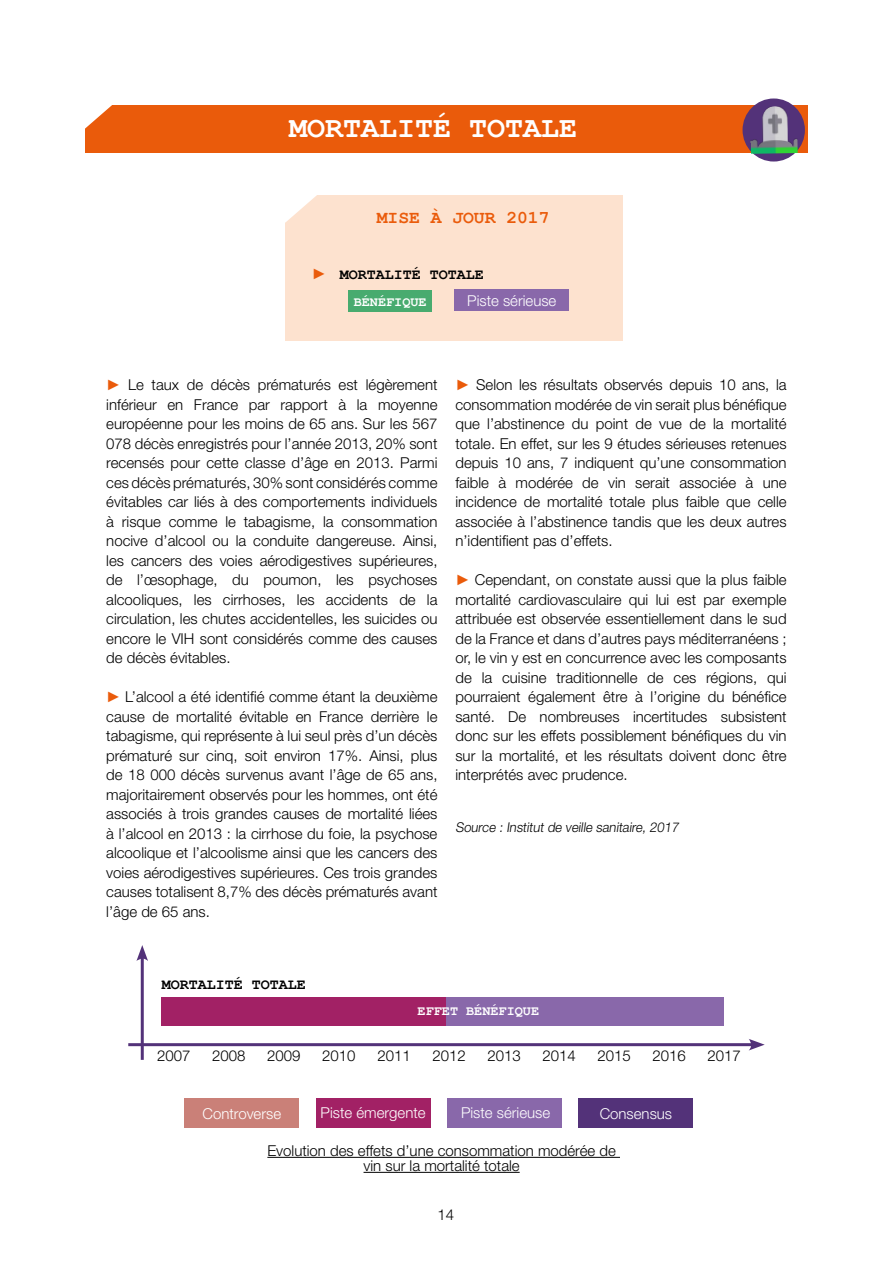
<style>
.page{position:relative;width:893px;height:1263px;background:#fff}
.page>*{position:absolute;margin:0;border:0;box-sizing:border-box;transform-origin:0 0}
.t1{font:700 30px "Courier New";color:#fff}
.t2{font:700 18px "Courier New";color:#ea5b0b}
.t3{font:300 15px/19.5px "Helvetica Neue LT Std";color:#000;text-align:justify}
.t4{font:300 15px "Helvetica Neue LT Std";color:#fff}
.t5{font:700 15px "Courier New";color:#000}
.t6{font:300 13.5px "Helvetica Neue LT Std";color:#000}
.t7{font:700 13.5px "Courier New";color:#fff}
.s1{font-family:"Book Antiqua";font-weight:400;color:#ea5b0b}
</style>
<div class="page">
<div style="left:286px;top:195px;width:337px;height:145px;background:#fde2cf"></div>
<svg style="left:285px;top:195px;width:32px;height:28px"></svg>
<div style="left:85px;top:105px;width:723px;height:47px;background:#ea5b0b"></div>
<svg style="left:85px;top:105px;width:27px;height:24px"></svg>
<div style="left:447px;top:1098px;width:115px;height:30px;background:#8968aa"></div>
<div style="left:316px;top:1098px;width:115px;height:30px;background:#a22165"></div>
<div style="left:348px;top:290px;width:84px;height:22px;background:#48ab6f"></div>
<hr style="left:128px;top:1043px;width:626px;height:3px;background:#533279">
<svg style="left:749px;top:1039px;width:16px;height:11px"></svg>
<hr style="left:141px;top:955px;width:3px;height:105px;background:#533279">
<svg style="left:136px;top:945px;width:12px;height:16px"></svg>
<div style="left:162px;top:997px;width:285px;height:28px;background:#a22165"></div>
<div style="left:446px;top:997px;width:278px;height:28px;background:#8968aa"></div>
<div style="left:184px;top:1098px;width:115px;height:30px;background:#ca8078"></div>
<div style="left:578px;top:1098px;width:115px;height:30px;background:#533279"></div>
<div style="left:454px;top:290px;width:115px;height:21px;background:#8968aa"></div>
<div style="left:742px;top:98px;width:63px;height:64px;background:#533279;border-radius:50%"></div>
<img style="left:750px;top:106px;width:48px;height:48px">
<hr style="left:267px;top:1157px;width:353px;height:1px;background:#000">
<hr style="left:364px;top:1172px;width:156px;height:1px;background:#000">
<h1 class="t1" style="left:289px;top:109px;width:290px">MORTALITÉ TOTALE</h1>
<p class="t2" style="left:377px;top:206px;width:174px">MISE À JOUR 2017</p>
<p class="t5" style="left:312px;top:265px;width:174px"><span class="s1">►</span> MORTALITÉ TOTALE</p>
<p class="t7" style="left:354px;top:293px;width:74px">BÉNÉFIQUE</p>
<p class="t4" style="left:467px;top:291px;width:91px">Piste sérieuse</p>
<p class="t3" style="left:106px;top:375px;width:333px"><span class="s1">►</span> Le taux de décès prématurés est légèrement inférieur en France par rapport à la moyenne européenne pour les moins de 65 ans. Sur les 567<br>078 décès enregistrés pour l’année 2013, 20% sont recensés pour cette classe d’âge en 2013. Parmi ces décès prématurés, 30% sont considérés comme évitables car liés à des comportements individuels à risque comme le tabagisme, la consommation nocive d’alcool ou la conduite dangereuse. Ainsi, les cancers des voies aérodigestives supérieures, de l’œsophage, du poumon, les psychoses alcooliques, les cirrhoses, les accidents de la circulation, les chutes accidentelles, les suicides ou encore le VIH sont considérés comme des causes de décès évitables.</p>
<p class="t3" style="left:106px;top:687px;width:333px"><span class="s1">►</span> L’alcool a été identifié comme étant la deuxième cause de mortalité évitable en France derrière le tabagisme, qui représente à lui seul près d’un décès prématuré sur cinq, soit environ 17%. Ainsi, plus de 18 000 décès survenus avant l’âge de 65 ans, majoritairement observés pour les hommes, ont été associés à trois grandes causes de mortalité liées à l’alcool en 2013 : la cirrhose du foie, la psychose alcoolique et l’alcoolisme ainsi que les cancers des voies aérodigestives supérieures. Ces trois grandes causes totalisent 8,7% des décès prématurés avant l’âge de 65 ans.</p>
<p class="t3" style="left:455px;top:375px;width:333px"><span class="s1">►</span> Selon les résultats observés depuis 10 ans, la consommation modérée de vin serait plus bénéfique que l’abstinence du point de vue de la mortalité totale. En effet, sur les 9 études sérieuses retenues depuis 10 ans, 7 indiquent qu’une consommation faible à modérée de vin serait associée à une incidence de mortalité totale plus faible que celle associée à l’abstinence tandis que les deux autres n’identifient pas d’effets.</p>
<p class="t3" style="left:455px;top:570px;width:333px"><span class="s1">►</span> Cependant, on constate aussi que la plus faible mortalité cardiovasculaire qui lui est par exemple attribuée est observée essentiellement dans le sud de la France et dans d’autres pays méditerranéens ; or, le vin y est en concurrence avec les composants de la cuisine traditionnelle de ces régions, qui pourraient également être à l’origine du bénéfice santé. De nombreuses incertitudes subsistent donc sur les effets possiblement bénéfiques du vin sur la mortalité, et les résultats doivent donc être interprétés avec prudence.</p>
<p class="t6" style="left:455px;top:819px;width:227px">Source : Institut de veille sanitaire, 2017</p>
<p class="t5" style="left:162px;top:974px;width:145px">MORTALITÉ TOTALE</p>
<p class="t7" style="left:418px;top:1003px;width:123px">EFFET BÉNÉFIQUE</p>
<p class="t3" style="left:157px;top:1046px;width:35px">2007</p>
<p class="t3" style="left:212px;top:1046px;width:35px">2008</p>
<p class="t3" style="left:267px;top:1046px;width:35px">2009</p>
<p class="t3" style="left:322px;top:1046px;width:35px">2010</p>
<p class="t3" style="left:377px;top:1046px;width:35px">2011</p>
<p class="t3" style="left:432px;top:1046px;width:35px">2012</p>
<p class="t3" style="left:487px;top:1046px;width:35px">2013</p>
<p class="t3" style="left:542px;top:1046px;width:35px">2014</p>
<p class="t3" style="left:598px;top:1046px;width:35px">2015</p>
<p class="t3" style="left:653px;top:1046px;width:35px">2016</p>
<p class="t3" style="left:708px;top:1046px;width:35px">2017</p>
<p class="t4" style="left:321px;top:1104px;width:107px">Piste émergente</p>
<p class="t4" style="left:461px;top:1103px;width:91px">Piste sérieuse</p>
<p class="t4" style="left:202px;top:1104px;width:80px">Controverse</p>
<p class="t4" style="left:600px;top:1104px;width:74px">Consensus</p>
<p class="t3" style="left:267px;top:1143px;width:350px;line-height:15px;text-align:center">Evolution des effets d’une consommation modérée de vin sur la mortalité totale</p>
<p class="t3" style="left:437px;top:1204px;width:18px">14</p>
</div>
